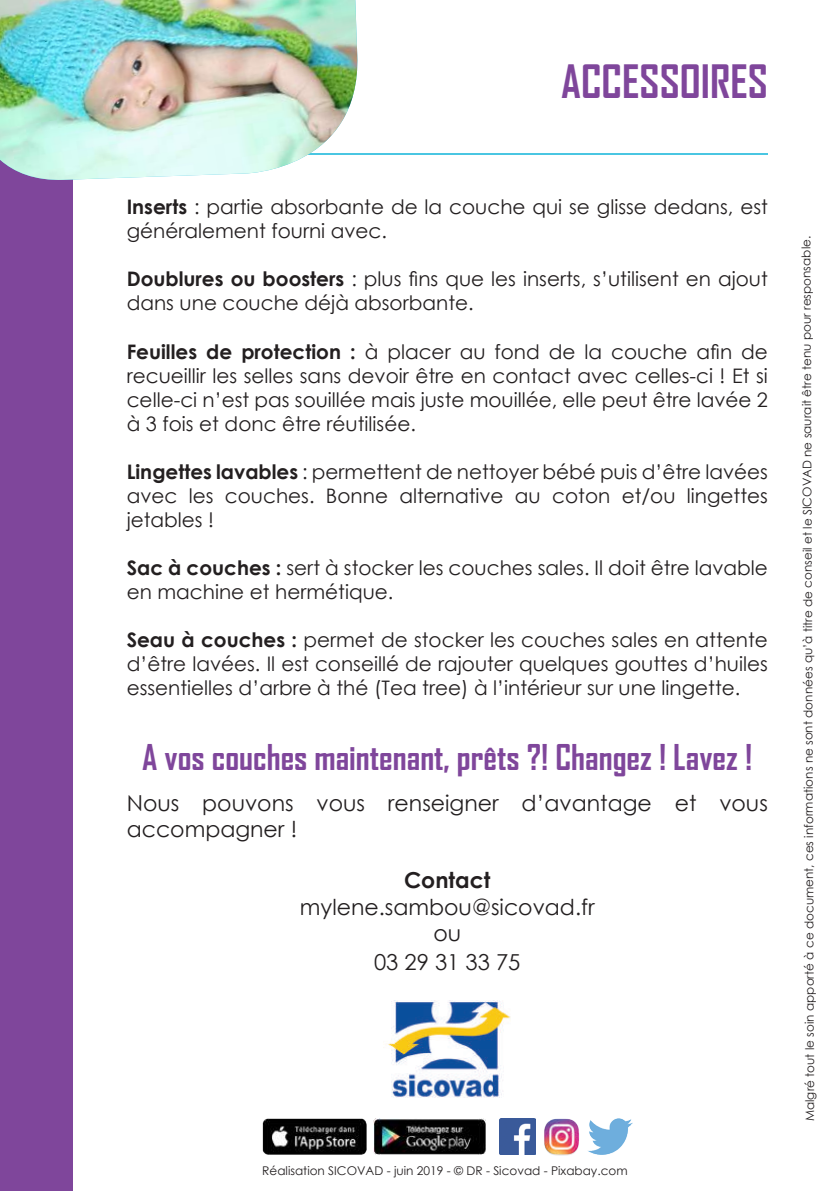
<style>
.page{position:relative;width:840px;height:1191px;background:#fff}
.page>*{position:absolute;margin:0;border:0;box-sizing:border-box;transform-origin:0 0}
.t1{font:700 44px "Agency FB";color:#7f469b}
.t2{font:700 34px "Agency FB";color:#7f469b}
.t3{font:22px/26.4px "Century Gothic";color:#231f20}
.t4{font:700 22px "Century Gothic";color:#231f20}
.t5{font:20px/24px "Century Gothic";color:#231f20}
.t6{font:12px "Century Gothic";letter-spacing:-.005em;color:#231f20}
.s1{font-weight:700}
</style>
<div class="page">
<div style="left:0;top:0;width:72px;height:1191px;background:#7f469b"></div>
<hr style="left:127px;top:153px;width:640px;height:1px;background:#4ac6e2">
<img style="left:373px;top:1119px;width:112px;height:35px">
<img style="left:262px;top:1119px;width:104px;height:35px">
<img style="left:499px;top:1119px;width:36px;height:36px">
<img style="left:544px;top:1119px;width:35px;height:36px">
<img style="left:588px;top:1119px;width:44px;height:36px">
<img style="left:0;top:0;width:361px;height:181px">
<img style="left:383px;top:1000px;width:127px;height:98px">
<h1 class="t1" style="left:561px;top:54px;width:208px">ACCESSOIRES</h1>
<p class="t5" style="left:127px;top:195px;width:642px"><span class="s1">Inserts</span> : partie absorbante de la couche qui se glisse dedans, est généralement fourni avec.</p>
<p class="t5" style="left:127px;top:267px;width:642px"><span class="s1">Doublures ou boosters</span> : plus fins que les inserts, s’utilisent en ajout dans une couche déjà absorbante.</p>
<p class="t5" style="left:127px;top:339px;width:642px;text-align:justify"><span class="s1">Feuilles de protection :</span> à placer au fond de la couche afin de recueillir les selles sans devoir être en contact avec celles-ci ! Et si celle-ci n’est pas souillée mais juste mouillée, elle peut être lavée 2 à 3 fois et donc être réutilisée.</p>
<p class="t5" style="left:127px;top:459px;width:642px;text-align:justify"><span class="s1">Lingettes lavables</span> : permettent de nettoyer bébé puis d’être lavées avec les couches. Bonne alternative au coton et/ou lingettes jetables !</p>
<p class="t5" style="left:127px;top:555px;width:642px"><span class="s1">Sac à couches :</span> sert à stocker les couches sales. Il doit être lavable en machine et hermétique.</p>
<p class="t5" style="left:127px;top:627px;width:642px;text-align:justify"><span class="s1">Seau à couches :</span> permet de stocker les couches sales en attente d’être lavées. Il est conseillé de rajouter quelques gouttes d’huiles essentielles d’arbre à thé (Tea tree) à l’intérieur sur une lingette.</p>
<h2 class="t2" style="left:142px;top:736px;width:611px">A vos couches maintenant, prêts ?! Changez ! Lavez !</h2>
<p class="t3" style="left:127px;top:789px;width:642px">Nous pouvons vous renseigner d’avantage et vous accompagner !</p>
<p class="t4" style="left:404px;top:863px;width:88px">Contact</p>
<p class="t3" style="left:300px;top:893px;width:296px;text-align:center">mylene.sambou@sicovad.fr ou</p>
<p class="t3" style="left:374px;top:948px;width:148px">03 29 31 33 75</p>
<p class="t6" style="left:262px;top:1162px;width:366px">Réalisation SICOVAD - juin 2019 - © DR - Sicovad - Pixabay.com</p>
<p class="t6" style="left:799px;top:1121px;width:886px;rotate:-90deg">Malgré tout le soin apporté à ce document, ces informations ne sont données qu’à titre de conseil et le SICOVAD ne saurait être tenu pour responsable.</p>
</div>
